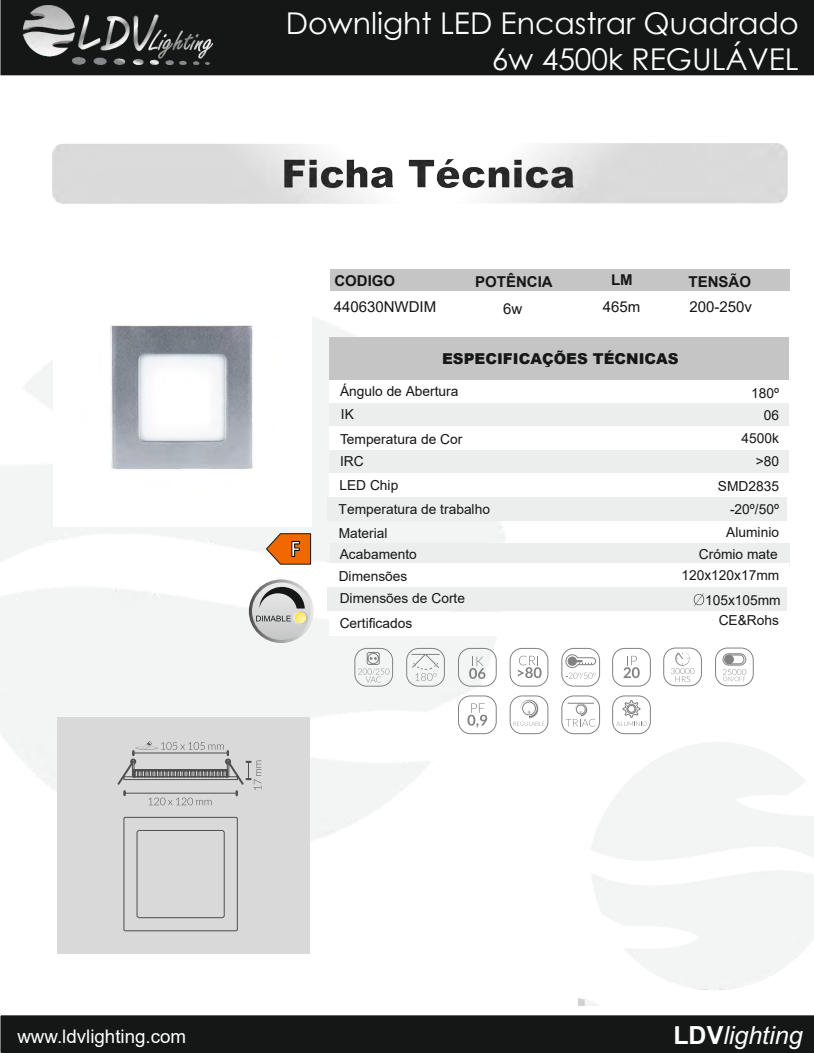
<style>
.page{position:relative;width:814px;height:1053px;background:#fff}
.page>*{position:absolute;margin:0;border:0;box-sizing:border-box;transform-origin:0 0}
.t1{font:30px/36px "Century Gothic";color:#fff;text-align:right}
.t2{font:italic 25px "Arial";color:#fff}
.t3{font:700 23.5px "Calibri";color:#fff;scale:.92 1}
.t4{font:18.75px "Arial";color:#fff}
.t5{font:15px "Arial";color:#151616}
.t6{font:700 15px "Arial";color:#151616}
.t7{font:900 15px "Arial";color:#151616}
.t8{font:13.75px/25.4px "Arial";color:#151616}
.s1{font-style:inherit}
.s2{font-weight:700;font-style:normal}
</style>
<div class="page">
<img style="left:1px;top:498px;width:505px;height:123px">
<svg style="left:1px;top:75px;width:813px;height:423px"></svg>
<div style="left:304px;top:119px;width:488px;height:60px;background:#fff;border:1px solid #d9d9da;border-radius:11px"></div>
<div style="left:52px;top:119px;width:516px;height:60px;background:#fff;border:1px solid #d9d9da;border-radius:11px"></div>
<div style="left:330px;top:269px;width:459px;height:22px;background:#c5c5c5"></div>
<div style="left:330px;top:337px;width:459px;height:42px;background:#c5c5c5"></div>
<div style="left:0;top:0;width:814px;height:75px;background:#151616"></div>
<img style="left:23px;top:5px;width:189px;height:60px">
<div style="left:1px;top:1015px;width:813px;height:37px;background:#151616"></div>
<div style="left:57px;top:717px;width:252px;height:237px;background:#d9d9da"></div>
<img style="left:52px;top:143px;width:735px;height:61px">
<div style="left:329px;top:380px;width:459px;height:23px;background:#fff"></div>
<div style="left:330px;top:403px;width:459px;height:23px;background:#eceded"></div>
<div style="left:330px;top:449px;width:459px;height:23px;background:#eceded"></div>
<div style="left:328px;top:497px;width:459px;height:24px;background:#eceded"></div>
<div style="left:330px;top:543px;width:459px;height:24px;background:#eceded"></div>
<div style="left:330px;top:473px;width:459px;height:23px;background:#fff"></div>
<div style="left:330px;top:426px;width:459px;height:24px;background:#fff"></div>
<div style="left:329px;top:563px;width:459px;height:24px;background:#fff"></div>
<div style="left:328px;top:587px;width:459px;height:24px;background:#eceded"></div>
<div style="left:329px;top:611px;width:459px;height:24px;background:#fff"></div>
<img style="left:53px;top:268px;width:258px;height:259px">
<svg style="left:354px;top:648px;width:39px;height:38px"></svg>
<svg style="left:406px;top:648px;width:39px;height:38px"></svg>
<svg style="left:469px;top:656px;width:16px;height:22px"></svg>
<div style="left:458px;top:648px;width:38px;height:38px;border:1px solid #818281;border-radius:12px"></div>
<svg style="left:518px;top:655px;width:23px;height:23px"></svg>
<div style="left:510px;top:648px;width:38px;height:38px;border:1px solid #818281;border-radius:12px"></div>
<svg style="left:561px;top:648px;width:39px;height:38px"></svg>
<svg style="left:623px;top:655px;width:17px;height:23px"></svg>
<div style="left:612px;top:648px;width:38px;height:38px;border:1px solid #818281;border-radius:12px"></div>
<div style="left:663px;top:647px;width:38px;height:39px;border:1px solid #818281;border-radius:12px"></div>
<svg style="left:671px;top:652px;width:23px;height:30px"></svg>
<div style="left:715px;top:647px;width:38px;height:39px;border:1px solid #818281;border-radius:12px"></div>
<svg style="left:722px;top:653px;width:24px;height:28px"></svg>
<div style="left:724px;top:654px;width:10px;height:10px;background:#818281;border-radius:50%"></div>
<svg style="left:467px;top:703px;width:20px;height:24px"></svg>
<div style="left:458px;top:695px;width:38px;height:38px;border:1px solid #818281;border-radius:12px"></div>
<div style="left:510px;top:695px;width:38px;height:38px;border:1px solid #818281;border-radius:12px"></div>
<svg style="left:513px;top:699px;width:32px;height:26px"></svg>
<div style="left:561px;top:695px;width:39px;height:38px;border:1px solid #818281;border-radius:12px"></div>
<svg style="left:566px;top:703px;width:29px;height:23px"></svg>
<svg style="left:612px;top:695px;width:39px;height:39px"></svg>
<svg style="left:694px;top:593px;width:11px;height:13px"></svg>
<svg style="left:266px;top:533px;width:45px;height:31px"></svg>
<svg style="left:249px;top:579px;width:65px;height:64px"></svg>
<svg style="left:252px;top:582px;width:59px;height:58px"></svg>
<svg style="left:293px;top:610px;width:15px;height:14px"></svg>
<svg style="left:256px;top:587px;width:50px;height:36px;background:#aeaea8"></svg>
<svg style="left:117px;top:741px;width:144px;height:64px"></svg>
<svg style="left:123px;top:816px;width:115px;height:115px"></svg>
<h1 class="t1" style="left:286px;top:5px;width:514px">Downlight LED Encastrar Quadrado<br>6w 4500k REGULÁVEL</h1>
<p class="t6" style="left:334px;top:275px;width:62px">CODIGO</p>
<p class="t6" style="left:475px;top:271px;width:79px">POTÊNCIA</p>
<p class="t6" style="left:611px;top:274px;width:23px">LM</p>
<p class="t6" style="left:688px;top:271px;width:64px">TENSÃO</p>
<p class="t5" style="left:334px;top:296px;width:104px">440630N<span class="s1">W</span>DIM</p>
<p class="t5" style="left:503px;top:298px;width:21px">6<span class="s1">w</span></p>
<p class="t5" style="left:602px;top:296px;width:39px">465<span class="s1">m</span></p>
<p class="t5" style="left:689px;top:296px;width:64px">200<span class="s1">-2</span>50<span class="s1">v</span></p>
<p class="t7" style="left:442px;top:347px;width:238px">ESPECIFICAÇÕES TÉCNICAS</p>
<p class="t8" style="left:340px;top:378px;width:120px">Ángulo de Abertura</p>
<p class="t8" style="left:751px;top:380px;width:29px">180º</p>
<p class="t8" style="left:340px;top:401px;width:124px">IK<br>Temperatura de Cor</p>
<p class="t8" style="left:340px;top:448px;width:25px">IRC</p>
<p class="t8" style="left:339px;top:496px;width:153px">Temperatura de trabalho</p>
<p class="t8" style="left:764px;top:402px;width:17px">06</p>
<p class="t8" style="left:741px;top:425px;width:39px">4500k</p>
<p class="t8" style="left:755px;top:448px;width:25px">&gt;80</p>
<p class="t8" style="left:730px;top:496px;width:51px">-20º/50º</p>
<p class="t8" style="left:339px;top:472px;width:60px">LED Chip</p>
<p class="t8" style="left:339px;top:523px;width:80px;line-height:20.8px">Material<br>Acabamento</p>
<p class="t8" style="left:339px;top:565px;width:128px;line-height:22px">Dimensões<br>Dimensões de Corte</p>
<p class="t8" style="left:340px;top:610px;width:74px">Certificados</p>
<p class="t8" style="left:718px;top:473px;width:63px">SMD2835</p>
<p class="t8" style="left:726px;top:519px;width:54px">Aluminio</p>
<h3 class="t3" style="left:290px;top:532px;width:12px">F</h3>
<p class="t8" style="left:699px;top:541px;width:80px">Crómio mate</p>
<p class="t8" style="left:681px;top:562px;width:101px;text-align:right">120x12<span class="s1">0x17</span>mm<br>105<span class="s1">x</span>105mm</p>
<p class="t8" style="left:718px;top:607px;width:62px">CE&amp;Rohs</p>
<h3 class="t4" style="left:17px;top:1023px;width:170px">www.ldvlighting.com</h3>
<h2 class="t2" style="left:673px;top:1026px;width:131px"><span class="s2">LDV</span>lighting</h2>
</div>
